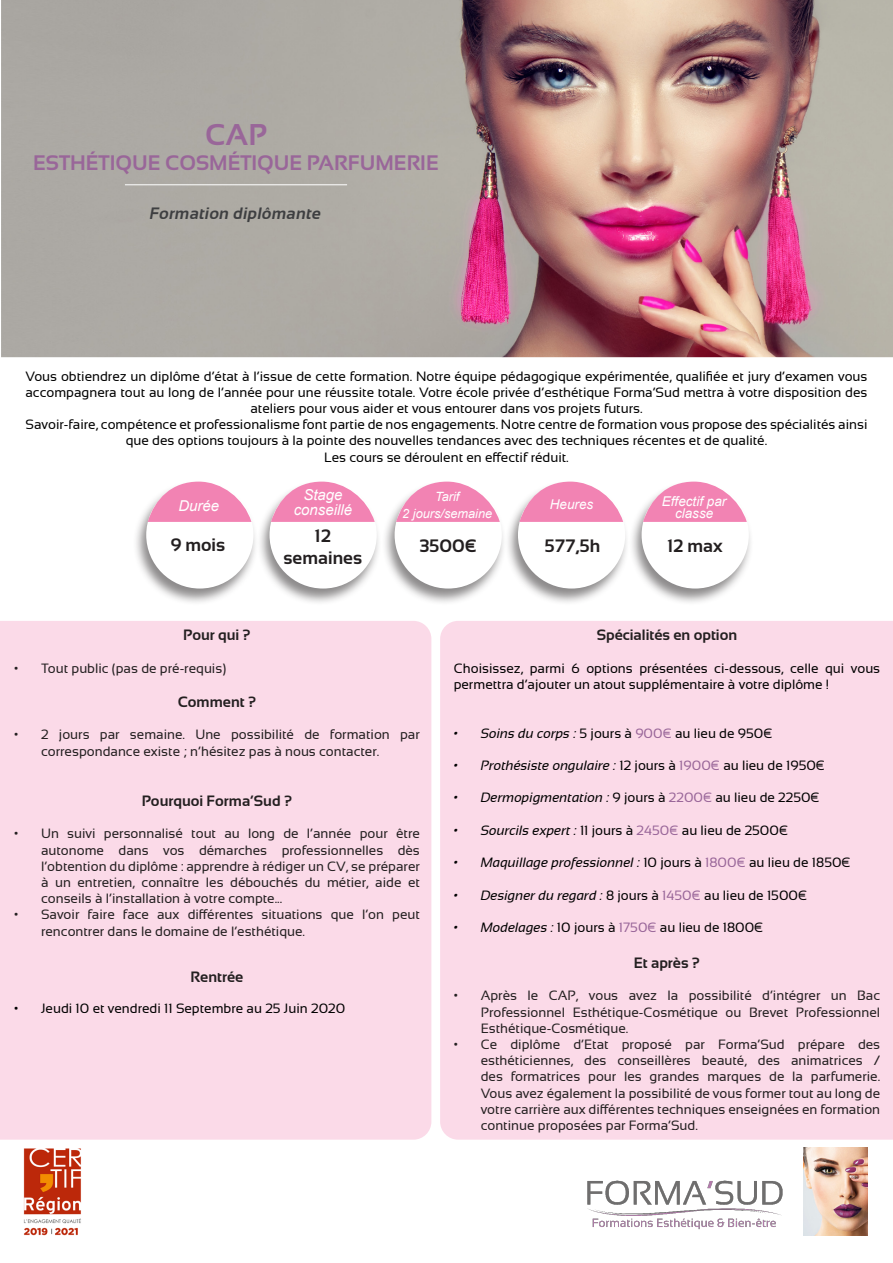
<style>
.page{position:relative;width:893px;height:1263px;background:#fff}
.page>*{position:absolute;margin:0;border:0;box-sizing:border-box;transform-origin:0 0}
.t1{font:700 30px "Sansation";color:#969}
.t2{font:700 21px "Sansation";color:#969}
.t3{font:700 18px "Sansation";color:#231f20}
.t4{font:italic 700 16.5px "Sansation";color:#3e3f41}
.t5{font:700 15px "Sansation";color:#231f20}
.t6{font:italic 15px "Arial";color:#fff}
.t7{font:13.5px/16.2px "Sansation";color:#000;text-align:center}
.t8{font:13.5px/16.2px "Sansation";color:#231f20;text-align:justify}
.t9{font:italic 13.5px "Sansation";color:#000}
.t10{font:italic 13.5px/12px "Arial";color:#fff;text-align:center}
.t11{font:italic 12.75px "Arial";color:#fff}
.s1{font-style:italic}
.s2{color:#969}
.s3{font-style:normal}
.s4{font-style:normal;color:#969}
</style>
<div class="page">
<img style="left:1px;top:0;width:892px;height:357px">
<hr style="left:125px;top:185px;width:222px;height:1px;background:#fff">
<div style="left:0;top:621px;width:431px;height:519px;background:#fbdae8"></div>
<div style="left:440px;top:621px;width:453px;height:519px;background:#fbdae8"></div>
<div style="left:133px;top:481px;width:125px;height:125px;background:#231f20;opacity:.52"></div>
<div style="left:146px;top:481px;width:107px;height:107px;background:#fff;border-radius:50%"></div>
<svg style="left:148px;top:482px;width:103px;height:40px"></svg>
<div style="left:628px;top:481px;width:126px;height:125px;background:#231f20;opacity:.52"></div>
<div style="left:642px;top:481px;width:107px;height:107px;background:#fff;border-radius:50%"></div>
<svg style="left:643px;top:482px;width:104px;height:40px"></svg>
<div style="left:381px;top:481px;width:126px;height:125px;background:#231f20;opacity:.52"></div>
<div style="left:395px;top:481px;width:107px;height:107px;background:#fff;border-radius:50%"></div>
<svg style="left:396px;top:482px;width:104px;height:40px"></svg>
<div style="left:505px;top:481px;width:125px;height:125px;background:#231f20;opacity:.52"></div>
<div style="left:518px;top:481px;width:107px;height:107px;background:#fff;border-radius:50%"></div>
<svg style="left:519px;top:482px;width:104px;height:40px"></svg>
<div style="left:256px;top:481px;width:126px;height:125px;background:#231f20;opacity:.52"></div>
<div style="left:269px;top:481px;width:108px;height:107px;background:#fff;border-radius:50%"></div>
<svg style="left:271px;top:482px;width:104px;height:40px"></svg>
<img style="left:804px;top:1148px;width:63px;height:88px">
<img style="left:587px;top:1180px;width:196px;height:50px">
<img style="left:23px;top:1148px;width:58px;height:88px">
<h1 class="t1" style="left:205px;top:118px;width:63px">CAP</h1>
<h2 class="t2" style="left:33px;top:151px;width:407px">ESTHÉTIQUE COSMÉTIQUE PARFUMERIE</h2>
<p class="t4" style="left:149px;top:204px;width:176px">Formation diplômante</p>
<p class="t7" style="left:26px;top:368px;width:843px">Vous obtiendrez un diplôme d’état à l’issue de cette formation. Notre équipe pédagogique expérimentée, qualifiée et jury d’examen vous accompagnera tout au long de l’année pour une réussite totale. Votre école privée d’esthétique Forma’Sud mettra à votre disposition des ateliers pour vous aider et vous entourer dans vos projets futurs.</p>
<p class="t7" style="left:26px;top:416px;width:843px">Savoir-faire, compétence et professionalisme font partie de nos engagements. Notre centre de formation vous propose des spécialités ainsi que des options toujours à la pointe des nouvelles tendances avec des techniques récentes et de qualité.</p>
<p class="t7" style="left:324px;top:449px;width:246px">Les cours se déroulent en effectif réduit.</p>
<p class="t6" style="left:178px;top:496px;width:42px">Durée</p>
<p class="t3" style="left:170px;top:535px;width:56px">9 mois</p>
<p class="t6" style="left:303px;top:485px;width:41px">Stage</p>
<p class="t6" style="left:294px;top:500px;width:60px">conseillé</p>
<p class="t3" style="left:315px;top:526px;width:18px">12</p>
<p class="t3" style="left:284px;top:548px;width:80px">semaines</p>
<p class="t11" style="left:435px;top:488px;width:26px">Tarif</p>
<p class="t11" style="left:402px;top:505px;width:91px">2 jours/semaine</p>
<p class="t3" style="left:419px;top:536px;width:59px">3500€</p>
<p class="t10" style="left:550px;top:498px;width:45px">Heures</p>
<p class="t3" style="left:545px;top:535px;width:57px">577,5h</p>
<p class="t10" style="left:662px;top:495px;width:66px">Effectif par classe</p>
<p class="t3" style="left:667px;top:535px;width:57px">12 max</p>
<p class="t5" style="left:183px;top:627px;width:69px">Pour qui ?</p>
<p class="t8" style="left:14px;top:660px;width:214px">• Tout public (pas de pré-requis)</p>
<p class="t5" style="left:178px;top:693px;width:80px">Comment ?</p>
<p class="t8" style="left:41px;top:726px;width:380px;text-indent:-27px">• 2 jours par semaine. Une possibilité de formation par correspondance existe ; n’hésitez pas à nous contacter.</p>
<p class="t5" style="left:142px;top:792px;width:152px">Pourquoi Forma’Sud ?</p>
<p class="t8" style="left:41px;top:825px;width:380px;text-indent:-27px">• Un suivi personnalisé tout au long de l’année pour être autonome dans vos démarches professionnelles dès l’obtention du diplôme : apprendre à rédiger un CV, se préparer à un entretien, connaître les débouchés du métier, aide et conseils à l’installation à votre compte...</p>
<p class="t8" style="left:41px;top:906px;width:380px;text-indent:-27px">• Savoir faire face aux différentes situations que l’on peut rencontrer dans le domaine de l’esthétique.</p>
<p class="t5" style="left:190px;top:969px;width:54px">Rentrée</p>
<p class="t7" style="left:14px;top:1000px;width:333px">• Jeudi 10 et vendredi 11 Septembre au 25 Juin 2020</p>
<p class="t5" style="left:597px;top:627px;width:142px">Spécialités en option</p>
<p class="t7" style="left:454px;top:660px;width:428px;text-align:left">Choisissez, parmi 6 options présentées ci-dessous, celle qui vous permettra d’ajouter un atout supplémentaire à votre diplôme !</p>
<p class="t7" style="left:454px;top:725px;width:320px"><span class="s1">• Soins du corps :</span> 5 jours à <span class="s2">900€</span> au lieu de 950€</p>
<p class="t9" style="left:454px;top:758px;width:373px">• Prothésiste ongulaire : <span class="s3">12 jours à</span> <span class="s4">1900€</span> <span class="s3">au lieu de 1950€</span></p>
<p class="t7" style="left:454px;top:789px;width:368px"><span class="s1">• Dermopigmentation :</span> 9 jours à <span class="s2">2200€</span> au lieu de 2250€</p>
<p class="t7" style="left:454px;top:822px;width:336px"><span class="s1">• Sourcils expert :</span> 11 jours à <span class="s2">2450€</span> au lieu de 2500€</p>
<p class="t9" style="left:454px;top:855px;width:398px">• Maquillage professionnel : <span class="s3">10 jours à</span> <span class="s4">1800€</span> <span class="s3">au lieu de 1850€</span></p>
<p class="t7" style="left:454px;top:887px;width:355px"><span class="s1">• Designer du regard :</span> 8 jours à <span class="s2">1450€</span> au lieu de 1500€</p>
<p class="t7" style="left:454px;top:919px;width:311px"><span class="s1">• Modelages :</span> 10 jours à <span class="s2">1750€</span> au lieu de 1800€</p>
<p class="t5" style="left:634px;top:954px;width:68px">Et après ?</p>
<p class="t8" style="left:481px;top:987px;width:401px;text-indent:-27px">• Après le CAP, vous avez la possibilité d’intégrer un Bac Professionnel Esthétique-Cosmétique ou Brevet Professionnel Esthétique-Cosmétique.</p>
<p class="t8" style="left:481px;top:1036px;width:401px;text-indent:-27px">• Ce diplôme d’Etat proposé par Forma’Sud prépare des esthéticiennes, des conseillères beauté, des animatrices / des formatrices pour les grandes marques de la parfumerie.<br>Vous avez également la possibilité de vous former tout au long de votre carrière aux différentes techniques enseignées en formation continue proposées par Forma’Sud.</p>
</div>
